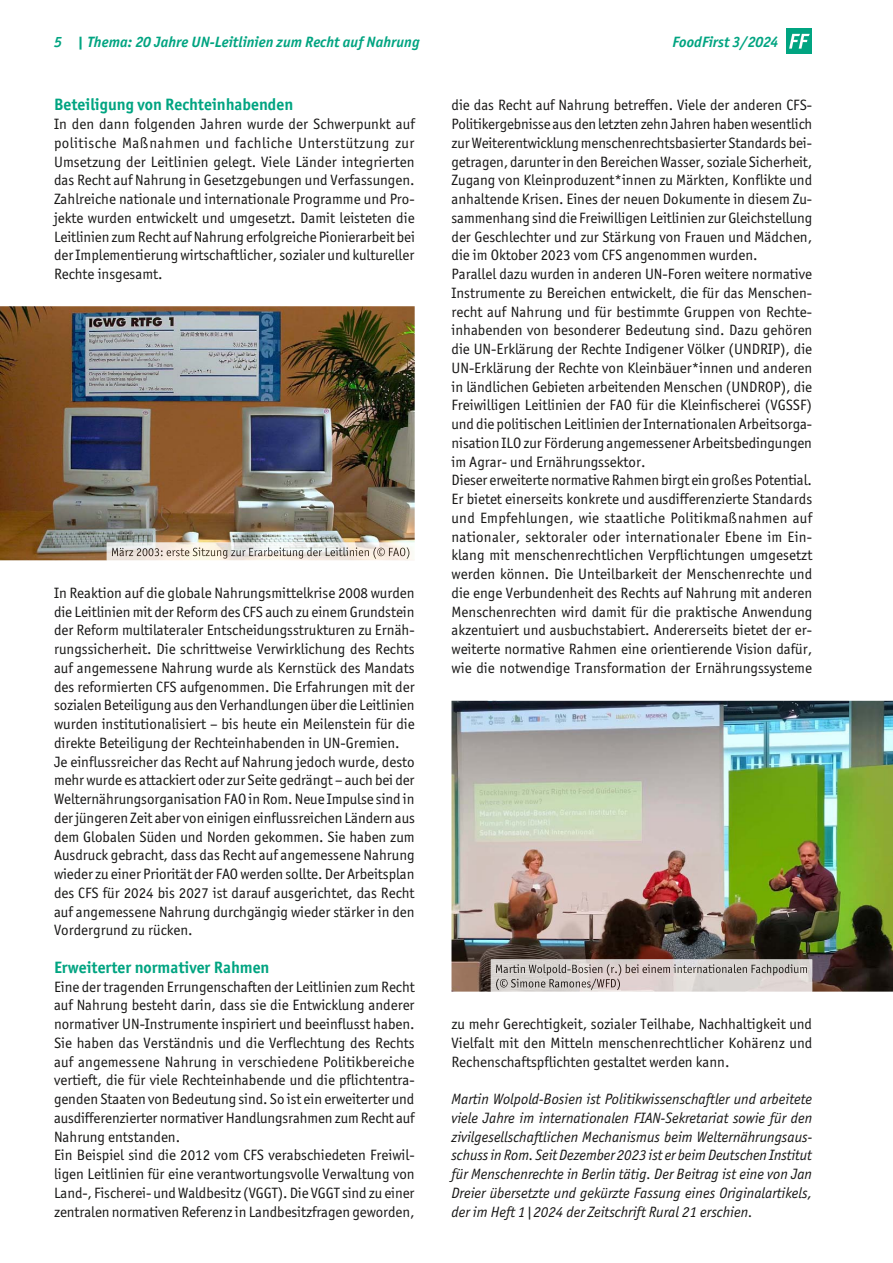
<style>
.page{position:relative;width:893px;height:1263px;background:#fff}
.page>*{position:absolute;margin:0;border:0;box-sizing:border-box;transform-origin:0 0}
.t1{font:700 16.5px "Officina Sans ITC";color:#00a481}
.t2{font:15px/18.8px "Officina Sans ITC Boo";color:#181716}
.t3{font:15px/18.8px "Officina Sans ITC Boo It";color:#181716;text-align:justify}
.t4{font:italic 700 15px "Officina Sans ITC";color:#00a481}
</style>
<div class="page">
<img style="left:451px;top:701px;width:442px;height:291px">
<img style="left:0;top:306px;width:415px;height:254px">
<img style="left:491px;top:959px;width:321px;height:33px">
<img style="left:496px;top:964px;width:311px;height:12px">
<img style="left:496px;top:978px;width:124px;height:1px">
<img style="left:496px;top:979px;width:124px;height:11px">
<img style="left:107px;top:543px;width:308px;height:17px">
<img style="left:112px;top:547px;width:297px;height:12px">
<div style="left:787px;top:28px;width:25px;height:26px;background:#00a481"></div>
<svg style="left:789px;top:34px;width:21px;height:15px"></svg>
<p class="t4" style="left:54px;top:33px;width:367px">5 | Thema: 20 Jahre UN-Leitlinien zum Recht auf Nahrung</p>
<p class="t4" style="left:673px;top:33px;width:107px">FoodFirst 3/2024</p>
<p class="t1" style="left:54px;top:94px;width:241px">beteiligung von Rechteinhabenden</p>
<p class="t2" style="left:54px;top:114px;width:362px;text-align:justify">In den dann folgenden Jahren wurde der Schwerpunkt auf politische Maßnahmen und fachliche Unterstützung zur Umsetzung der Leitlinien gelegt. Viele Länder integrierten das Recht auf Nahrung in Gesetzgebungen und Verfassungen.<br>Zahlreiche nationale und internationale Programme und Pro&shy;jekte wurden entwickelt und umgesetzt. Damit leisteten die Leitlinien zum Recht auf Nahrung erfolgreiche Pionierarbeit bei der Implementierung wirtschaftlicher, sozialer und kultureller Rechte insgesamt.</p>
<p class="t2" style="left:54px;top:583px;width:362px">In Reaktion auf die globale Nahrungsmittelkrise 2008 wurden die Leitlinien mit der Reform des CFS auch zu einem Grundstein der Reform multilateraler Entscheidungsstrukturen zu Ernäh&shy;rungssicherheit. Die schrittweise Verwirklichung des Rechts auf angemessene Nahrung wurde als Kernstück des Mandats des reformierten CFS aufgenommen. Die Erfahrungen mit der sozialen Beteiligung aus den Verhandlungen über die Leitlinien wurden institutionalisiert – bis heute ein Meilenstein für die direkte Beteiligung der Rechteinhabenden in UN-Gremien.<br>Je einflussreicher das Recht auf Nahrung jedoch wurde, desto mehr wurde es attackiert oder zur Seite gedrängt – auch bei der Welternährungsorganisation FAO in Rom. Neue Impulse sind in der jüngeren Zeit aber von einigen einflussreichen Ländern aus dem Globalen Süden und Norden gekommen. Sie haben zum Ausdruck gebracht, dass das Recht auf angemessene Nahrung wieder zu einer Priorität der FAO werden sollte. Der Arbeitsplan des CFS für 2024 bis 2027 ist darauf ausgerichtet, das Recht auf angemessene Nahrung durchgängig wieder stärker in den Vordergrund zu rücken.</p>
<p class="t1" style="left:54px;top:957px;width:217px">Erweiterter normativer Rahmen</p>
<p class="t2" style="left:54px;top:977px;width:362px">Eine der tragenden Errungenschaften der Leitlinien zum Recht auf Nahrung besteht darin, dass sie die Entwicklung anderer normativer UN-Instrumente inspiriert und beeinflusst haben.<br>Sie haben das Verständnis und die Verflechtung des Rechts auf angemessene Nahrung in verschiedene Politikbereiche vertieft, die für viele Rechteinhabende und die pflichtentra&shy;genden Staaten von Bedeutung sind. So ist ein erweiterter und ausdifferenzierter normativer Handlungsrahmen zum Recht auf Nahrung entstanden.<br>Ein Beispiel sind die 2012 vom CFS verabschiedeten Freiwil&shy;ligen Leitlinien für eine verantwortungsvolle Verwaltung von Land-, Fischerei- und Waldbesitz (VGGT). Die VGGT sind zu einer zentralen normativen Referenz in Landbesitzfragen geworden,</p>
<p class="t2" style="left:451px;top:96px;width:362px">die das Recht auf Nahrung betreffen. Viele der anderen CFS-Politikergebnisse aus den letzten zehn Jahren haben wesentlich zur Weiterentwicklung menschenrechtsbasierter Standards bei&shy;getragen, darunter in den Bereichen Wasser, soziale Sicherheit, Zugang von Klein pro du zen t*in nen zu Märkten, Konflikte und anhaltende Krisen. Eines der neuen Dokumente in diesem Zu&shy;sammenhang sind die Freiwilligen Leitlinien zur Gleichstellung der Geschlechter und zur Stärkung von Frauen und Mädchen, die im Oktober 2023 vom CFS angenommen wurden.<br>Parallel dazu wurden in anderen UN-Foren weitere normative Instrumente zu Bereichen entwickelt, die für das Menschen&shy;recht auf Nahrung und für bestimmte Gruppen von Rechte&shy;inhabenden von besonderer Bedeutung sind. Dazu gehören die UN-Erklärung der Rechte Indigener Völker (UNDRIP), die UN-Erklärung der Rechte von Klein bäuer*in nen und anderen in ländlichen Gebieten arbeitenden Menschen (UNDROP), die Freiwilligen Leitlinien der FAO für die Kleinfischerei (VGSSF) und die politischen Leitlinien der Internationalen Arbeitsorga&shy;nisation ILO zur Förderung angemessener Arbeitsbedingungen im Agrar- und Ernährungssektor.<br>Dieser erweiterte normative Rahmen birgt ein großes Potential.<br>Er bietet einerseits konkrete und ausdifferenzierte Standards und Empfehlungen, wie staatliche Politikmaßnahmen auf nationaler, sektoraler oder internationaler Ebene im Ein&shy;klang mit menschenrechtlichen Verpflichtungen umgesetzt werden können. Die Unteilbarkeit der Menschenrechte und die enge Verbundenheit des Rechts auf Nahrung mit anderen Menschenrechten wird damit für die praktische Anwendung akzentuiert und ausbuchstabiert. Andererseits bietet der er&shy;weiterte normative Rahmen eine orientierende Vision dafür, wie die notwendige Transformation der Ernährungssysteme</p>
<p class="t2" style="left:451px;top:1014px;width:362px;text-align:justify">zu mehr Gerechtigkeit, sozialer Teilhabe, Nachhaltigkeit und Vielfalt mit den Mitteln menschenrechtlicher Kohärenz und Rechenschaftspflichten gestaltet werden kann.</p>
<p class="t3" style="left:451px;top:1090px;width:362px">Martin Wolpold-Bosien ist Politikwissenschaftler und arbeitete viele Jahre im internationalen FIAN-Sekretariat sowie für den zivilgesellschaftlichen Mechanismus beim Welternährungsaus&shy;schuss in Rom. Seit Dezember 2023 ist er beim Deutschen Institut für Menschenrechte in Berlin tätig. Der Beitrag ist eine von Jan Dreier übersetzte und gekürzte Fassung eines Originalartikels, der im Heft 1|2024 der Zeitschrift Rural 21 erschien.</p>
</div>
